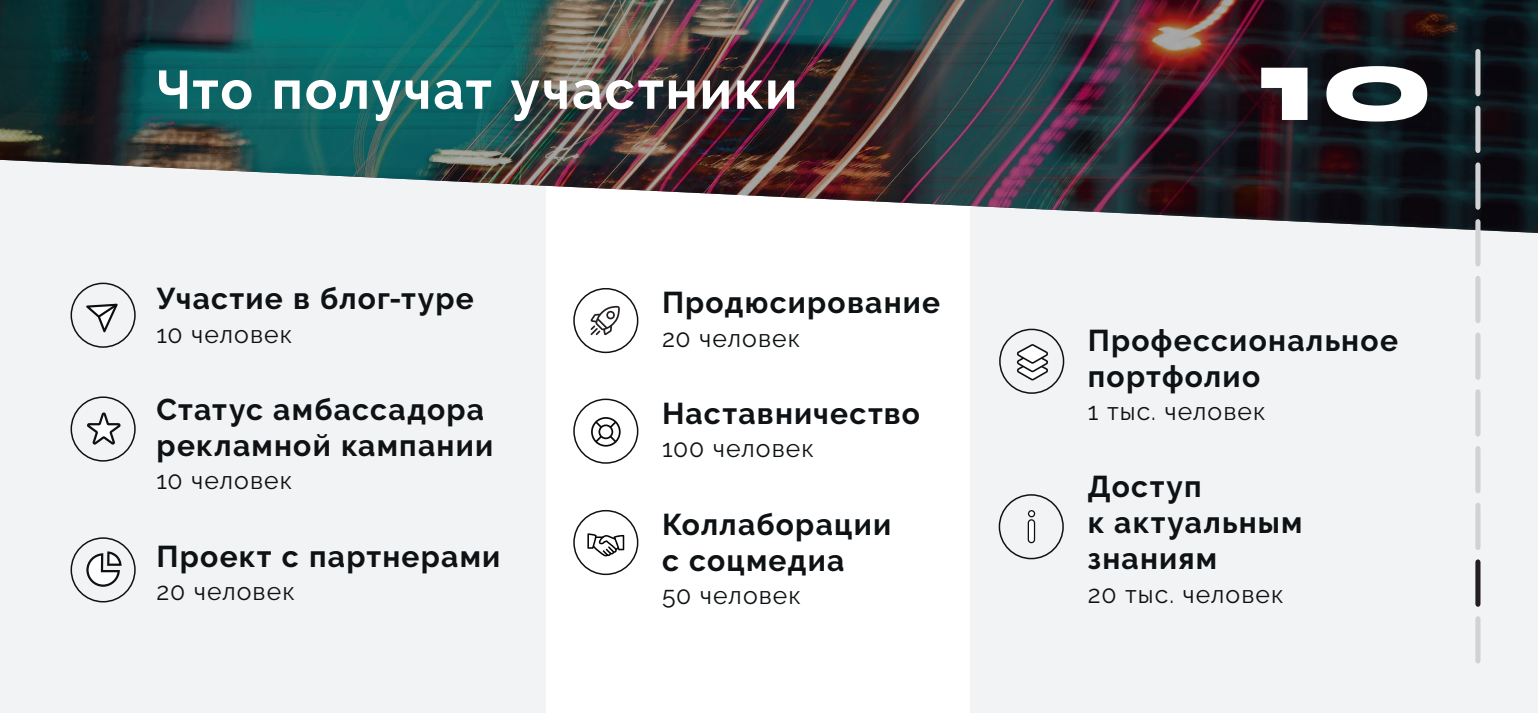
<style>
.page{position:relative;width:1538px;height:713px;background:#fff}
.page>*{position:absolute;margin:0;border:0;box-sizing:border-box;transform-origin:0 0}
.t1{font:106.65px "Syne Extra";color:#fff}
.t2{font:83.25px "Syne Extra";color:#fff}
.t3{font:700 54px "Raleway";letter-spacing:.03em;color:#fff}
.t4{font:700 30px/36px "Raleway";letter-spacing:.04em;color:#0e1214}
.t5{font:24.75px "Raleway";letter-spacing:.045em;color:#0e1214}
</style>
<div class="page">
<div style="left:0;top:125px;width:545px;height:587px;background:#f2f3f4"></div>
<div style="left:971px;top:125px;width:566px;height:587px;background:#f2f3f4"></div>
<img style="left:0;top:0;width:1537px;height:233px">
<div style="left:71px;top:282px;width:65px;height:66px;border:2px solid #0e1214;border-radius:50%"></div>
<div style="left:71px;top:396px;width:65px;height:65px;border:2px solid #0e1214;border-radius:50%"></div>
<div style="left:71px;top:537px;width:65px;height:65px;border:2px solid #0e1214;border-radius:50%"></div>
<svg style="left:86px;top:303px;width:32px;height:29px"></svg>
<svg style="left:87px;top:412px;width:34px;height:33px"></svg>
<svg style="left:86px;top:551px;width:36px;height:35px"></svg>
<div style="left:573px;top:288px;width:65px;height:65px;border:2px solid #0e1214;border-radius:50%"></div>
<div style="left:573px;top:398px;width:65px;height:65px;border:2px solid #0e1214;border-radius:50%"></div>
<div style="left:573px;top:510px;width:65px;height:65px;border:2px solid #0e1214;border-radius:50%"></div>
<svg style="left:590px;top:306px;width:30px;height:29px"></svg>
<svg style="left:587px;top:533px;width:37px;height:23px"></svg>
<svg style="left:591px;top:417px;width:29px;height:29px"></svg>
<div style="left:999px;top:328px;width:65px;height:66px;border:2px solid #0e1214;border-radius:50%"></div>
<svg style="left:1016px;top:344px;width:32px;height:37px"></svg>
<div style="left:998px;top:494px;width:65px;height:65px;border:2px solid #0e1214;border-radius:50%"></div>
<div style="left:1028px;top:520px;width:6px;height:22px;background:#fff;border-radius:3px"></div>
<div style="left:1027px;top:519px;width:8px;height:24px;border:1px solid #0e1214;border-radius:3px"></div>
<svg style="left:1028px;top:510px;width:6px;height:6px"></svg>
<div style="left:1028px;top:510px;width:7px;height:7px;border:1px solid #0e1214;border-radius:50%"></div>
<svg style="left:1475px;top:49px;width:5px;height:47px"></svg>
<svg style="left:1475px;top:106px;width:5px;height:47px"></svg>
<svg style="left:1475px;top:162px;width:5px;height:48px"></svg>
<svg style="left:1475px;top:219px;width:5px;height:47px"></svg>
<svg style="left:1475px;top:276px;width:5px;height:47px"></svg>
<svg style="left:1475px;top:332px;width:5px;height:48px"></svg>
<svg style="left:1475px;top:389px;width:5px;height:47px"></svg>
<svg style="left:1475px;top:446px;width:5px;height:47px"></svg>
<svg style="left:1475px;top:503px;width:5px;height:47px"></svg>
<svg style="left:1475px;top:559px;width:5px;height:47px"></svg>
<svg style="left:1475px;top:616px;width:5px;height:47px"></svg>
<h3 class="t3" style="left:157px;top:59px;width:642px">Что получат участники</h3>
<h1 class="t1" style="left:1258px;top:19px;width:177px">10</h1>
<h2 class="t2" style="left:1249px;top:36px;width:189px">07</h2>
<p class="t4" style="left:157px;top:280px;width:319px">Участие в блог-туре</p>
<p class="t5" style="left:157px;top:319px;width:137px">10 человек</p>
<p class="t4" style="left:157px;top:391px;width:338px">Статус амбассадора рекламной кампании</p>
<p class="t5" style="left:157px;top:466px;width:137px">10 человек</p>
<p class="t4" style="left:157px;top:538px;width:345px">Проект с партнерами</p>
<p class="t5" style="left:157px;top:577px;width:139px">20 человек</p>
<p class="t4" style="left:662px;top:285px;width:280px">Продюсирование</p>
<p class="t5" style="left:662px;top:323px;width:139px">20 человек</p>
<p class="t4" style="left:662px;top:395px;width:259px">Наставничество</p>
<p class="t5" style="left:662px;top:434px;width:153px">100 человек</p>
<p class="t4" style="left:662px;top:506px;width:231px">Коллаборации с соцмедиа</p>
<p class="t5" style="left:662px;top:581px;width:140px">50 человек</p>
<p class="t4" style="left:1087px;top:322px;width:312px">Профессиональное портфолио</p>
<p class="t5" style="left:1087px;top:397px;width:179px">1 тыс. человек</p>
<p class="t4" style="left:1087px;top:469px;width:216px">Доступ<br>к актуальным знаниям</p>
<p class="t5" style="left:1087px;top:579px;width:197px">20 тыс. человек</p>
</div>
